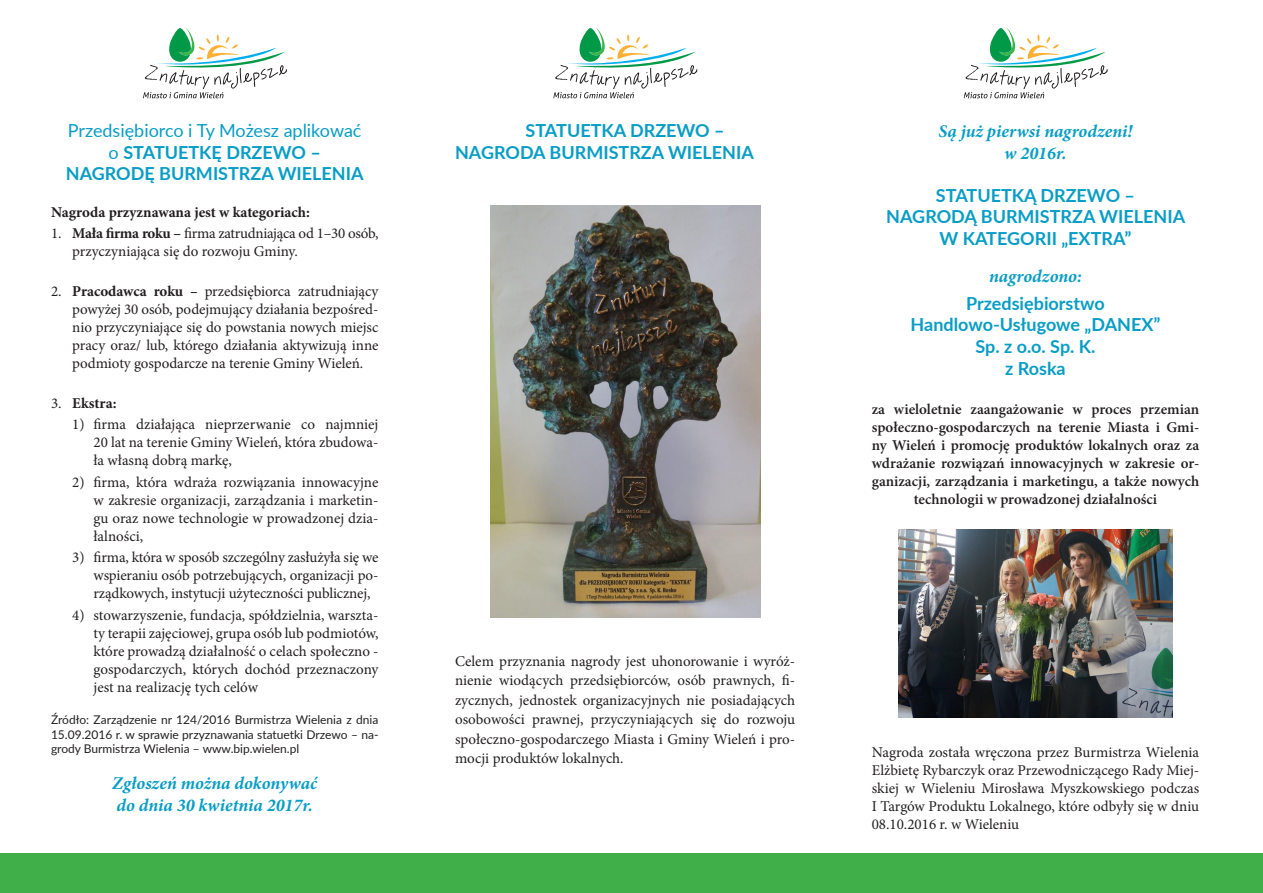
<style>
.page{position:relative;width:1263px;height:893px;background:#fff}
.page>*{position:absolute;margin:0;border:0;box-sizing:border-box;transform-origin:0 0}
.t1{font:700 18px/21.6px "Lato";color:#089dc6;text-align:center}
.t2{font:italic 700 18px/21.6px "Minion Pro";color:#089dc6}
.Normal__Web{font:15px/18px "Minion Pro";letter-spacing:-.005em;color:#231f20;text-align:justify}
.t3{font:600 15px/18px "Minion Pro";color:#231f20;text-align:center}
.t4{font:700 15px "Minion Pro";color:#231f20}
.t5{font:12px/14.4px "Lato";color:#231f20;text-align:justify}
.s1{font-weight:400}
.s2{font-weight:700}
</style>
<div class="page">
<div style="left:0;top:853px;width:1263px;height:40px;background:#40ae49"></div>
<svg style="left:143px;top:28px;width:144px;height:70px"></svg>
<svg style="left:553px;top:28px;width:144px;height:70px"></svg>
<img style="left:490px;top:205px;width:270px;height:412px">
<svg style="left:964px;top:28px;width:144px;height:70px"></svg>
<img style="left:899px;top:529px;width:273px;height:188px">
<p class="t1" style="left:66px;top:119px;width:299px"><span class="s1">Przedsiębiorco i Ty Możesz aplikować o</span> STATUETKĘ DRZEWO –<br>NAGRODĘ BURMISTRZA WIELENIA</p>
<p class="t4" style="left:51px;top:201px;width:260px">Nagroda przyznawana jest w kategoriach:</p>
<p class="Normal__Web" style="left:72px;top:225px;width:308px;text-indent:-21px">1. <span class="s2">Mała firma roku –</span> firma zatrudniająca od 1–30 osób, przyczyniająca się do rozwoju Gminy.</p>
<p class="Normal__Web" style="left:72px;top:282px;width:308px;text-indent:-21px">2. <span class="s2">Pracodawca roku –</span> przedsiębiorca zatrudniający powyżej 30 osób, podejmujący działania bezpośred&shy;nio przyczyniające się do powstania nowych miejsc pracy oraz/ lub, którego działania aktywizują inne podmioty gospodarcze na terenie Gminy Wieleń.</p>
<p class="t4" style="left:51px;top:392px;width:67px"><span class="s1">3.</span> Ekstra:</p>
<p class="Normal__Web" style="left:94px;top:415px;width:286px;text-indent:-21px">1) firma działająca nieprzerwanie co najmniej 20 lat na terenie Gminy Wieleń, która zbudowa&shy;ła własną dobrą markę,</p>
<p class="Normal__Web" style="left:94px;top:473px;width:286px;text-indent:-21px">2) firma, która wdraża rozwiązania innowacyjne w zakresie organizacji, zarządzania i marketin&shy;gu oraz nowe technologie w prowadzonej dzia&shy;łalności,</p>
<p class="Normal__Web" style="left:94px;top:549px;width:286px;text-indent:-21px">3) firma, która w sposób szczególny zasłużyła się we wspieraniu osób potrzebujących, organizacji po&shy;rządkowych, instytucji użyteczności publicznej,</p>
<p class="Normal__Web" style="left:94px;top:606px;width:286px;text-indent:-21px">4) stowarzyszenie, fundacja, spółdzielnia, warszta&shy;ty terapii zajęciowej, grupa osób lub podmiotów, które prowadzą działalność o celach społeczno - gospodarczych, których dochód przeznaczony jest na realizację tych celów</p>
<p class="t5" style="left:51px;top:712px;width:329px">Źródło: Zarządzenie nr 124/2016 Burmistrza Wielenia z dnia 15.09.2016 r. w sprawie przyznawania statuetki Drzewo – na&shy;grody Burmistrza Wielenia – www.bip.wielen.pl</p>
<p class="t2" style="left:112px;top:772px;width:207px">Zgłoszeń można dokonywać do dnia 30 kwietnia 2017r.</p>
<p class="t1" style="left:525px;top:119px;width:201px">STATUETKA DRZEWO –</p>
<p class="t1" style="left:455px;top:140px;width:300px">NAGRODA BURMISTRZA WIELENIA</p>
<p class="Normal__Web" style="left:455px;top:651px;width:342px;line-height:19.5px">Celem przyznania nagrody jest uhonorowanie i wyróż&shy;nienie wiodących przedsiębiorców, osób prawnych, fi&shy;zycznych, jednostek organizacyjnych nie posiadających osobowości prawnej, przyczyniających się do rozwoju społeczno-gospodarczego Miasta i Gminy Wieleń i pro&shy;mocji produktów lokalnych.</p>
<p class="t2" style="left:938px;top:120px;width:196px">Są już pierwsi nagrodzeni!</p>
<p class="t2" style="left:1004px;top:142px;width:64px">w 2016r.</p>
<p class="t1" style="left:936px;top:184px;width:201px">STATUETKĄ DRZEWO –</p>
<p class="t1" style="left:886px;top:205px;width:300px">NAGRODĄ BURMISTRZA WIELENIA</p>
<p class="t1" style="left:939px;top:227px;width:194px">W KATEGORII „EXTRA”</p>
<p class="t2" style="left:989px;top:265px;width:94px">nagrodzono:</p>
<p class="t1" style="left:910px;top:292px;width:251px">Przedsiębiorstwo<br>Handlowo-Usługowe „DANEX”<br>Sp. z o.o. Sp. K.</p>
<p class="t1" style="left:1005px;top:356px;width:62px">z Roska</p>
<p class="t3" style="left:872px;top:400px;width:329px">za wieloletnie zaangażowanie w proces przemian społeczno-gospodarczych na terenie Miasta i Gmi&shy;ny Wieleń i promocję produktów lokalnych oraz za wdrażanie rozwiązań innowacyjnych w zakresie or&shy;ganizacji, zarządzania i marketingu, a także nowych technologii w prowadzonej działalności</p>
<p class="Normal__Web" style="left:872px;top:743px;width:329px">Nagroda została wręczona przez Burmistrza Wielenia Elżbietę Rybarczyk oraz Przewodniczącego Rady Miej&shy;skiej w Wieleniu Mirosława Myszkowskiego podczas I Targów Produktu Lokalnego, które odbyły się w dniu 08.10.2016 r. w Wieleniu</p>
</div>
